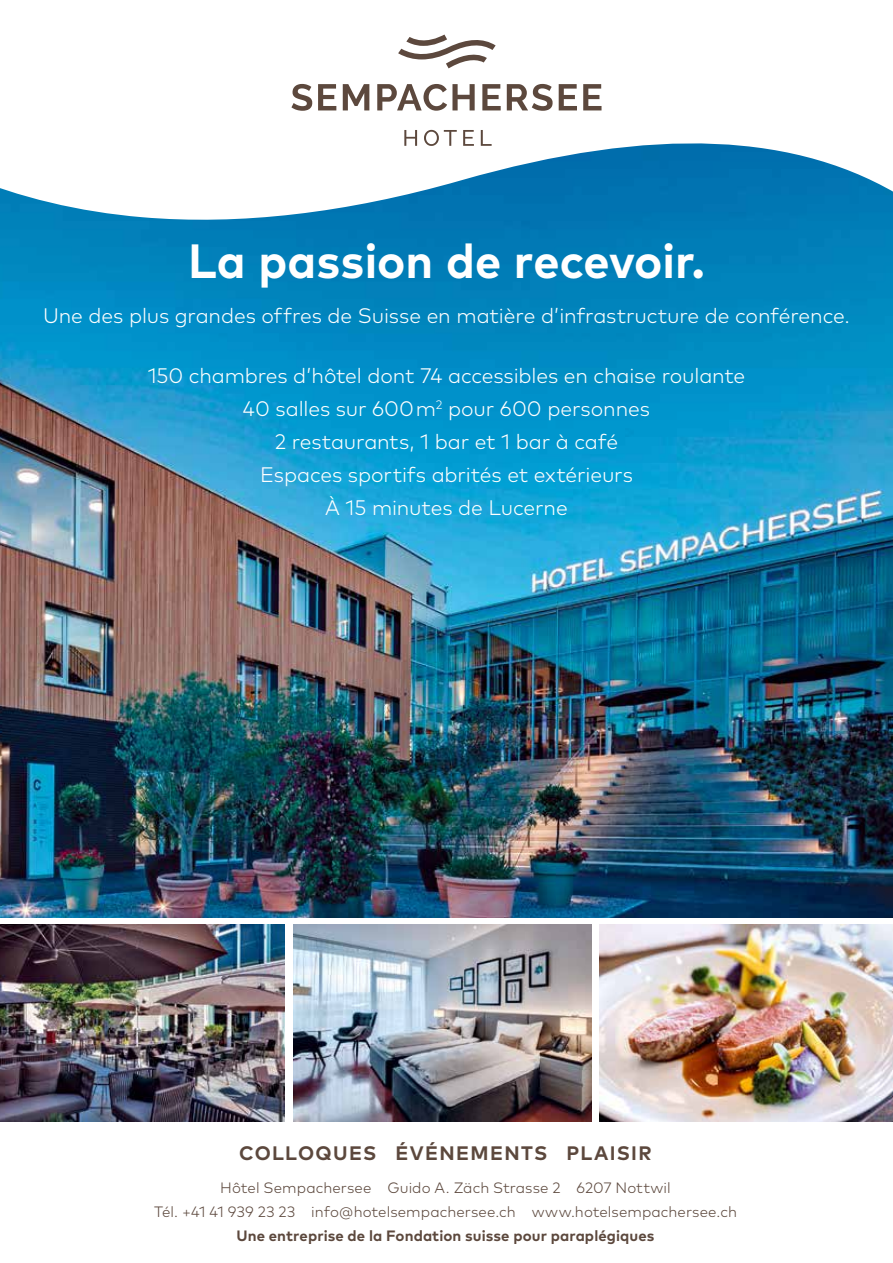
<style>
.page{position:relative;width:893px;height:1263px;background:#fff}
.page>*{position:absolute;margin:0;border:0;box-sizing:border-box;transform-origin:0 0}
.t1{font:700 48px "Mark OT";color:#fff}
.t2{font:300 21px/33px "Mark OT";letter-spacing:-.005em;color:#fff;text-align:center}
.t3{font:700 19.5px "Mark OT";letter-spacing:.07em;color:#5c483d}
.t4{font:300 15px/24px "Mark OT";letter-spacing:.005em;color:#5c483d;text-align:center}
.t5{font:700 15px "Mark OT";letter-spacing:.01em;color:#5c483d}
</style>
<div class="page">
<img style="left:0;top:220px;width:893px;height:697px">
<svg style="left:0;top:83px;width:893px;height:137px"></svg>
<svg style="left:291px;top:84px;width:21px;height:27px"></svg>
<svg style="left:318px;top:84px;width:18px;height:26px"></svg>
<svg style="left:343px;top:84px;width:26px;height:26px"></svg>
<svg style="left:377px;top:84px;width:98px;height:27px"></svg>
<svg style="left:482px;top:84px;width:19px;height:26px"></svg>
<svg style="left:507px;top:84px;width:46px;height:27px"></svg>
<svg style="left:559px;top:84px;width:18px;height:26px"></svg>
<svg style="left:583px;top:84px;width:18px;height:26px"></svg>
<svg style="left:404px;top:130px;width:13px;height:16px"></svg>
<svg style="left:424px;top:130px;width:33px;height:16px"></svg>
<svg style="left:463px;top:130px;width:11px;height:16px"></svg>
<svg style="left:481px;top:130px;width:11px;height:16px"></svg>
<svg style="left:398px;top:35px;width:98px;height:33px"></svg>
<img style="left:293px;top:925px;width:298px;height:197px">
<img style="left:600px;top:925px;width:293px;height:197px">
<img style="left:0;top:925px;width:285px;height:197px">
<h1 class="t1" style="left:188px;top:230px;width:518px">La passion de recevoir.</h1>
<p class="t2" style="left:43px;top:299px;width:808px">Une des plus grandes offres de Suisse en matière d’infrastructure de conférence.</p>
<p class="t2" style="left:148px;top:359px;width:599px">150 chambres d’hôtel dont 74 accessibles en chaise roulante 40 salles sur 600 m<sup>2</sup> pour 600 personnes<br>2 restaurants, 1 bar et 1 bar à café<br>Espaces sportifs abrités et extérieurs<br>À 15 minutes de Lucerne</p>
<p class="t3" style="left:239px;top:1140px;width:414px">COLLOQUES ÉVÉNEMENTS PLAISIR</p>
<p class="t4" style="left:154px;top:1175px;width:584px">Hôtel Sempachersee Guido A. Zäch Strasse 2 6207 Nottwil<br>Tél. +41 41 939 23 23 info@hotelsempachersee.ch www.hotelsempachersee.ch</p>
<p class="t5" style="left:236px;top:1225px;width:420px">Une entreprise de la Fondation suisse pour paraplégiques</p>
</div>
